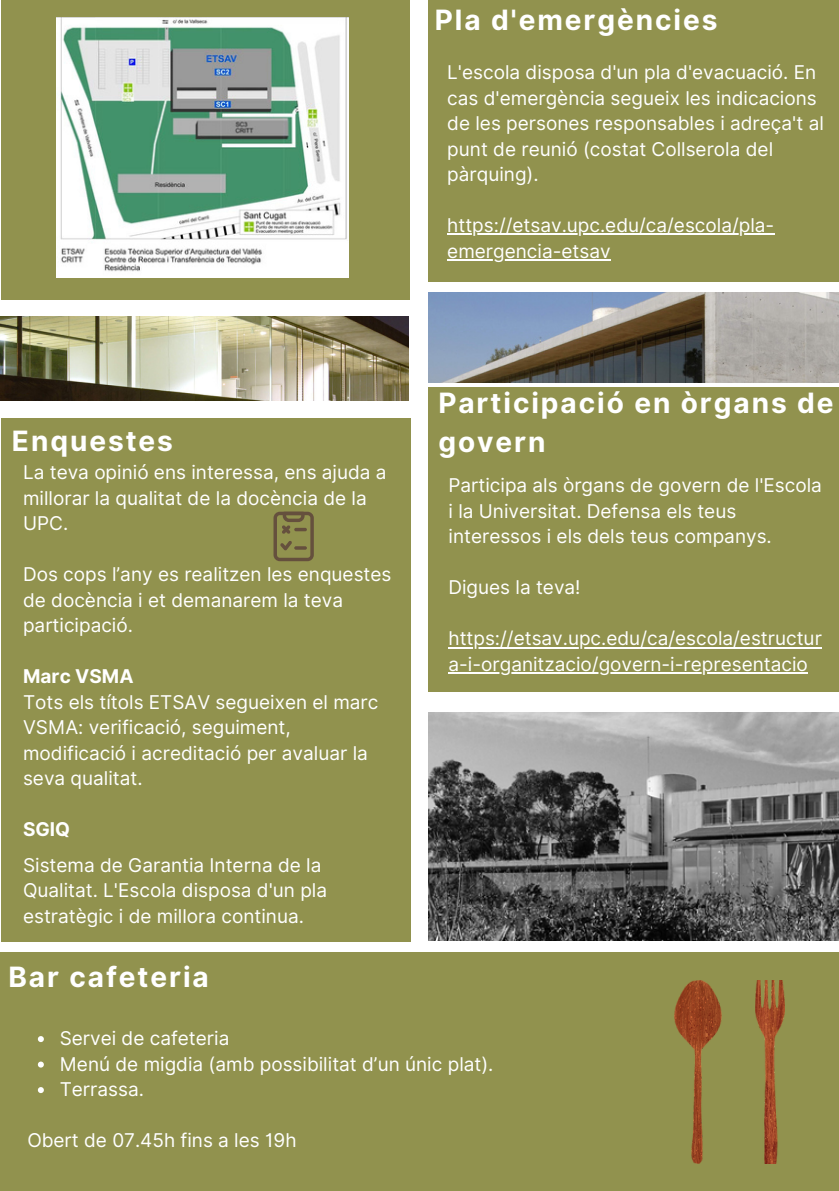
<style>
.page{position:relative;width:839px;height:1191px;background:#fff}
.page>*{position:absolute;margin:0;border:0;box-sizing:border-box;transform-origin:0 0}
.t1{font:700 28px/39px "Inter";letter-spacing:.07em;color:#fff}
.t2{font:19px/25.6px "Inter";color:#fff}
.t3{font:700 19px "Inter";color:#fff}
</style>
<div class="page">
<img style="left:1px;top:316px;width:408px;height:84px">
<div style="left:1px;top:418px;width:409px;height:523px;background:#91924e"></div>
<img style="left:428px;top:713px;width:410px;height:227px">
<div style="left:0;top:952px;width:838px;height:239px;background:#91924e"></div>
<div style="left:1px;top:0;width:409px;height:300px;background:#91924e"></div>
<img style="left:428px;top:293px;width:410px;height:90px">
<div style="left:428px;top:0;width:410px;height:281px;background:#91924e"></div>
<div style="left:428px;top:387px;width:410px;height:305px;background:#91924e"></div>
<img style="left:57px;top:18px;width:292px;height:259px">
<svg style="left:273px;top:512px;width:41px;height:49px"></svg>
<img style="left:674px;top:980px;width:47px;height:183px">
<img style="left:755px;top:980px;width:29px;height:183px">
<svg style="left:38px;top:1036px;width:6px;height:6px"></svg>
<svg style="left:38px;top:1062px;width:6px;height:6px"></svg>
<svg style="left:38px;top:1087px;width:6px;height:6px"></svg>
<hr style="left:447px;top:234px;width:327px;height:1px;background:#fff">
<hr style="left:447px;top:259px;width:163px;height:2px;background:#fff">
<hr style="left:448px;top:647px;width:374px;height:1px;background:#fff">
<hr style="left:448px;top:672px;width:360px;height:2px;background:#fff">
<p class="t1" style="left:435px;top:1px;width:284px">Pla d'emergències</p>
<p class="t2" style="left:447px;top:59px;width:378px">L'escola disposa d'un pla d'evacuació. En cas d'emergència segueix les indicacions de les persones responsables i adreça't al punt de reunió (costat Collserola del pàrquing).</p>
<p class="t2" style="left:447px;top:212px;width:328px">https://etsav.upc.edu/ca/escola/pla&shy;emergencia-etsav</p>
<p class="t1" style="left:12px;top:422px;width:162px">Enquestes</p>
<p class="t2" style="left:23px;top:460px;width:365px">La teva opinió ens interessa, ens ajuda a millorar la qualitat de la docència de la<br>UPC.</p>
<p class="t2" style="left:23px;top:562px;width:370px">Dos cops l’any es realitzen les enquestes de docència i et demanarem la teva participació.</p>
<p class="t3" style="left:23px;top:665px;width:112px">Marc VSMA</p>
<p class="t2" style="left:23px;top:689px;width:357px">Tots els títols ETSAV segueixen el marc<br>VSMA: verificació, seguiment, modificació i acreditació per avaluar la seva qualitat.</p>
<p class="t3" style="left:23px;top:818px;width:48px">SGIQ</p>
<p class="t2" style="left:23px;top:852px;width:305px">Sistema de Garantia Interna de la<br>Qualitat. L'Escola disposa d'un pla estratègic i de millora continua.</p>
<p class="t1" style="left:8px;top:957px;width:202px">Bar cafeteria</p>
<p class="t1" style="left:438px;top:383px;width:397px">Participació en òrgans de govern</p>
<p class="t2" style="left:448px;top:473px;width:375px">Participa als òrgans de govern de l'Escola i la Universitat. Defensa els teus interessos i els dels teus companys.</p>
<p class="t2" style="left:448px;top:575px;width:134px">Digues la teva!</p>
<p class="t2" style="left:448px;top:626px;width:375px">https://etsav.upc.edu/ca/escola/estructur a-i-organitzacio/govern-i-representacio</p>
<p class="t2" style="left:60px;top:1025px;width:171px">Servei de cafeteria</p>
<p class="t2" style="left:60px;top:1051px;width:435px">Menú de migdia (amb possibilitat d’un únic plat).</p>
<p class="t2" style="left:60px;top:1076px;width:86px">Terrassa.</p>
<p class="t2" style="left:27px;top:1127px;width:271px">Obert de 07.45h fins a les 19h</p>
</div>
